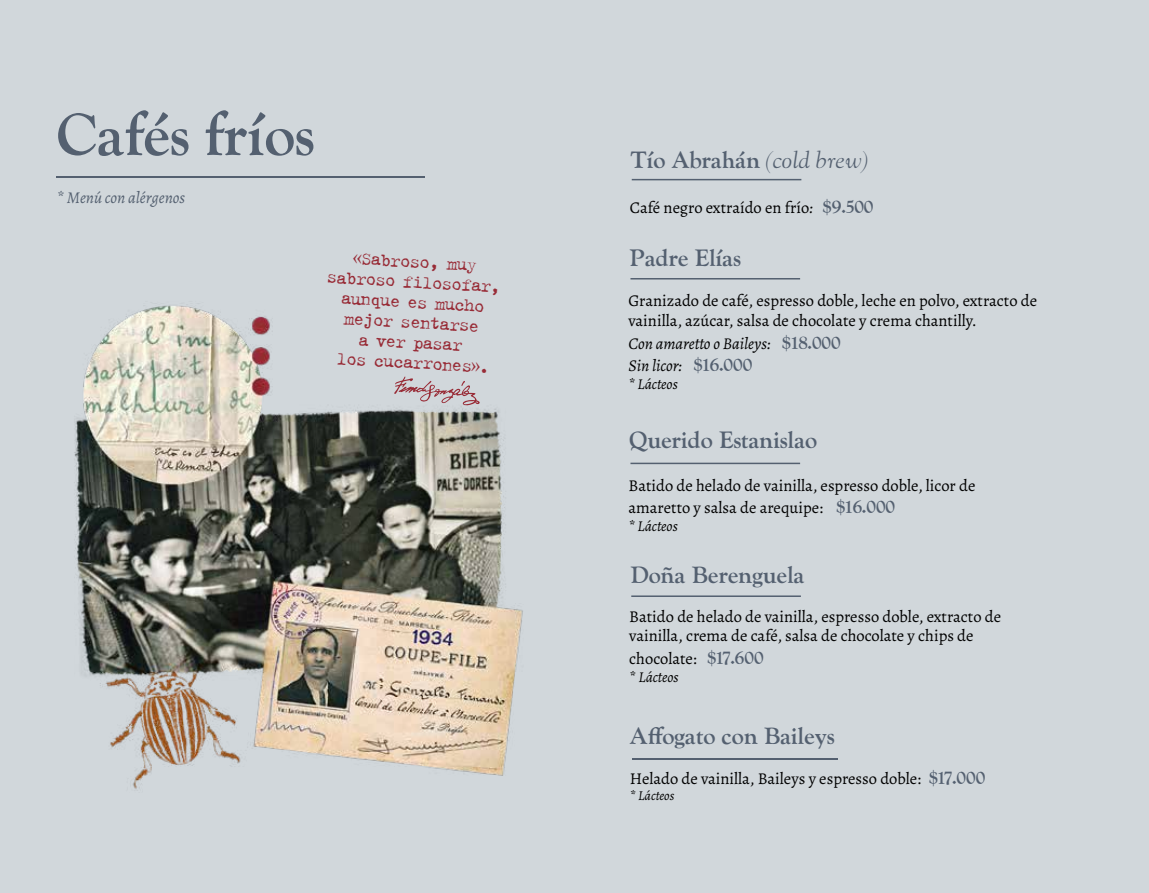
<style>
.page{position:relative;width:1149px;height:893px;background:#fff}
.page>*{position:absolute;margin:0;border:0;box-sizing:border-box;transform-origin:0 0}
.t1{font:700 60px "LTC Goudy Oldstyle Pro";color:#546070}
.t2{font:700 23.55px "LTC Goudy Oldstyle Pro";color:#546070}
.t3{font:18.75px/20.1px "Typical Writer";color:#982b36;text-align:center}
.t4{font:16.5px/19.8px "Alegreya";color:#000}
.t5{font:italic 16.5px/22.6px "Alegreya";color:#000}
.t6{font:italic 16.5px "Alegreya";color:#546070}
.t7{font:italic 15px "Alegreya";color:#000}
.t8{font:italic 13.5px "Alegreya";color:#000}
.s1{font-family:"Times New Roman"}
.s2{font-weight:400;font-style:italic}
.s3{font-style:italic}
.s4{font-family:"LTC Goudy Oldstyle Pro";font-weight:700;font-size:18.9px;color:#546070}
.s5{font-family:"LTC Goudy Oldstyle Pro";font-weight:700;font-style:normal;font-size:18.9px;color:#546070}
</style>
<div class="page">
<div style="left:0;top:0;width:1148px;height:893px;background:#d1d7db"></div>
<hr style="left:56px;top:176px;width:368px;height:2px;background:#546070">
<hr style="left:631px;top:179px;width:170px;height:1px;background:#546070">
<hr style="left:631px;top:595px;width:169px;height:2px;background:#546070">
<hr style="left:630px;top:278px;width:169px;height:1px;background:#546070">
<hr style="left:630px;top:463px;width:169px;height:1px;background:#546070">
<img style="left:74px;top:305px;width:449px;height:484px">
<svg style="left:394px;top:376px;width:85px;height:29px"></svg>
<hr style="left:631px;top:758px;width:206px;height:1px;background:#546070">
<h1 class="t1" style="left:56px;top:98px;width:260px">Cafés fríos</h1>
<p class="t6" style="left:57px;top:187px;width:130px">* Menú con alérgenos</p>
<p class="t3" style="left:328px;top:246px;width:177px;rotate:3deg"><span class="s1">«</span>Sabroso, muy sabroso filosofar, aunque es mucho mejor sentarse<br>a ver pasar<br>los cucarrones<span class="s1">»</span>.</p>
<h2 class="t2" style="left:630px;top:145px;width:239px">Tío Abrahán <span class="s2">(cold brew)</span></h2>
<p class="t4" style="left:629px;top:197px;width:245px">Café negro extraído en frío<span class="s3">:</span> <span class="s4">$9.500</span></p>
<h2 class="t2" style="left:629px;top:244px;width:113px">Padre Elías</h2>
<p class="t4" style="left:628px;top:291px;width:410px">Granizado de café, espresso doble, leche en polvo, extracto de vainilla, azúcar, salsa de chocolate y crema chantilly.</p>
<p class="t5" style="left:628px;top:331px;width:214px">Con amaretto o Baileys: <span class="s5">$18.000<br></span>Sin licor: <span class="s5">$16.000</span></p>
<p class="t7" style="left:628px;top:374px;width:51px">* Lácteos</p>
<h2 class="t2" style="left:629px;top:426px;width:189px">Querido Estanislao</h2>
<p class="t4" style="left:628px;top:474px;width:348px;line-height:22.6px">Batido de helado de vainilla, espresso doble, licor de amaretto y salsa de arequipe: <span class="s4">$16.000</span></p>
<p class="t7" style="left:628px;top:516px;width:51px">* Lácteos</p>
<h2 class="t2" style="left:630px;top:560px;width:176px">Doña Berenguela</h2>
<p class="t4" style="left:629px;top:606px;width:373px">Batido de helado de vainilla, espresso doble, extracto de vainilla, crema de café, salsa de chocolate y chips de</p>
<p class="t4" style="left:629px;top:649px;width:136px">chocolate: <span class="s4">$17.600</span></p>
<p class="t7" style="left:629px;top:667px;width:51px">* Lácteos</p>
<h2 class="t2" style="left:629px;top:721px;width:206px">Affogato con Baileys</h2>
<p class="t4" style="left:629px;top:769px;width:357px">Helado de vainilla, Baileys y espresso doble: <span class="s4">$17.000</span></p>
<p class="t8" style="left:629px;top:787px;width:46px">* Lácteos</p>
</div>
